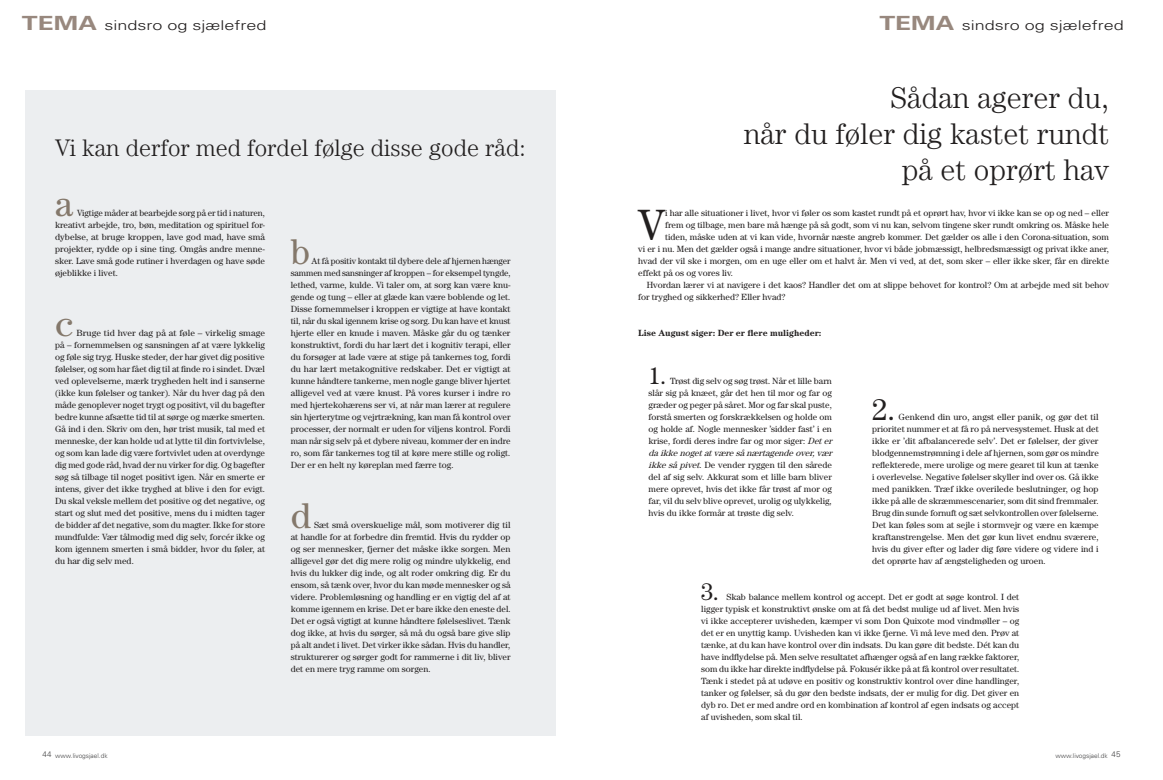
<style>
.page{position:relative;width:1163px;height:780px;background:#fff}
.page>*{position:absolute;margin:0;border:0;box-sizing:border-box;transform-origin:0 0}
.t1{font:43.9px "Century Std";color:#221f1f}
.t2{font:36px "Century Std";color:#84786b}
.t3{font:300 30px/36px "Century";color:#221f1f;text-align:right}
.t4{font:30px "Century Std";color:#221f1f}
.t5{font:300 24px "Century";color:#221f1f}
.t6{font:24px "Century Std";color:#221f1f}
.t7{font:300 13.5px "Univers LT Std";color:#221f1f;scale:1.33 1}
.t8{font:9px/12px "Century Std";color:#221f1f;text-align:justify}
.t9{font:700 9px "Century Std";color:#221f1f}
.t10{font:300 6.5px "Univers LT Std";color:#404041}
.s1{font-weight:700;font-size:19.5px;color:#98887e}
.s2{font-style:italic}
.s3{font-size:8px}
</style>
<div class="page">
<div style="left:26px;top:91px;width:530px;height:645px;background:#eceef0"></div>
<h3 class="t7" style="left:22px;top:20px;width:185px"><span class="s1">TEMA</span> sindsro og sjælefred</h3>
<h3 class="t5" style="left:55px;top:138px;width:472px">Vi kan derfor med fordel følge disse gode råd:</h3>
<h2 class="t2" style="left:55px;top:190px;width:19px">a</h2>
<p class="t8" style="left:55px;top:208px;width:211px;text-indent:22px">Vigtige måder at bearbejde sorg på er tid i naturen, kreativt arbejde, tro, bøn, meditation og spirituel for&shy;dybelse, at bruge kroppen, lave god mad, have små projekter, rydde op i sine ting. Omgås andre menne&shy;sker. Lave små gode rutiner i hverdagen og have søde øjeblikke i livet.</p>
<h2 class="t2" style="left:55px;top:310px;width:20px">c</h2>
<p class="t8" style="left:55px;top:328px;width:211px;text-indent:22px">Bruge tid hver dag på at føle – virkelig smage på – fornemmelsen og sansningen af at være lykkelig og føle sig tryg. Huske steder, der har givet dig positive følelser, og som har fået dig til at finde ro i sindet. Dvæl ved oplevelserne, mærk trygheden helt ind i sanserne (ikke kun følelser og tanker). Når du hver dag på den måde genoplever noget trygt og positivt, vil du bagefter bedre kunne afsætte tid til at sørge og mærke smerten.<br>Gå ind i den. Skriv om den, hør trist musik, tal med et menneske, der kan holde ud at lytte til din fortvivlelse, og som kan lade dig være fortvivlet uden at overdynge dig med gode råd, hvad der nu virker for dig. Og bagefter søg så tilbage til noget positivt igen. Når en smerte er intens, giver det ikke tryghed at blive i den for evigt.<br>Du skal veksle mellem det positive og det negative, og start og slut med det positive, mens du i midten tager de bidder af det negative, som du magter. Ikke for store mundfulde: Vær tålmodig med dig selv, forcér ikke og kom igennem smerten i små bidder, hvor du føler, at du har dig selv med.</p>
<h2 class="t2" style="left:291px;top:238px;width:21px">b</h2>
<p class="t8" style="left:291px;top:256px;width:221px;text-indent:21px">At få positiv kontakt til dybere dele af hjernen hænger sammen med sansninger af kroppen – for eksempel tyngde, lethed, varme, kulde. Vi taler om, at sorg kan være knu&shy;gende og tung – eller at glæde kan være boblende og let.<br>Disse fornemmelser i kroppen er vigtige at have kontakt til, når du skal igennem krise og sorg. Du kan have et knust hjerte eller en knude i maven. Måske går du og tænker konstruktivt, fordi du har lært det i kognitiv terapi, eller du forsøger at lade være at stige på tankernes tog, fordi du har lært metakognitive redskaber. Det er vigtigt at kunne håndtere tankerne, men nogle gange bliver hjertet alligevel ved at være knust. På vores kurser i indre ro med hjertekohærens ser vi, at når man lærer at regulere sin hjerterytme og vejrtrækning, kan man få kontrol over processer, der normalt er uden for viljens kontrol. Fordi man når sig selv på et dybere niveau, kommer der en indre ro, som får tankernes tog til at køre mere stille og roligt.<br>Der er en helt ny køreplan med færre tog.</p>
<h2 class="t2" style="left:291px;top:502px;width:22px">d</h2>
<p class="t8" style="left:291px;top:520px;width:221px;text-indent:23px">Sæt små overskuelige mål, som motiverer dig til at handle for at forbedre din fremtid. Hvis du rydder op og ser mennesker, fjerner det måske ikke sorgen. Men alligevel gør det dig mere rolig og mindre ulykkelig, end hvis du lukker dig inde, og alt roder omkring dig. Er du ensom, så tænk over, hvor du kan møde mennesker og så videre. Problemløsning og handling er en vigtig del af at komme igennem en krise. Det er bare ikke den eneste del.<br>Det er også vigtigt at kunne håndtere følelseslivet. Tænk dog ikke, at hvis du sørger, så må du også bare give slip på alt andet i livet. Det virker ikke sådan. Hvis du handler, strukturerer og sørger godt for rammerne i dit liv, bliver det en mere tryg ramme om sorgen.</p>
<h3 class="t7" style="left:879px;top:20px;width:185px"><span class="s1">TEMA</span> sindsro og sjælefred</h3>
<h3 class="t3" style="left:743px;top:82px;width:367px">Sådan agerer du,<br>når du føler dig kastet rundt på et oprørt hav</h3>
<h1 class="t1" style="left:638px;top:208px;width:28px">V</h1>
<p class="t8" style="left:665px;top:208px;width:445px">i har alle situationer i livet, hvor vi føler os som kastet rundt på et oprørt hav, hvor vi ikke kan se op og ned – eller</p>
<p class="t8" style="left:665px;top:220px;width:445px">frem og tilbage, men bare må hænge på så godt, som vi nu kan, selvom tingene sker rundt omkring os. Måske hele</p>
<p class="t8" style="left:665px;top:232px;width:445px">tiden, måske uden at vi kan vide, hvornår næste angreb kommer. Det gælder os alle i den Corona-situation, som</p>
<p class="t8" style="left:638px;top:244px;width:472px">vi er i nu. Men det gælder også i mange andre situationer, hvor vi både jobmæssigt, helbredsmæssigt og privat ikke aner,</p>
<p class="t8" style="left:638px;top:256px;width:472px">hvad der vil ske i morgen, om en uge eller om et halvt år. Men vi ved, at det, som sker – eller ikke sker, får en direkte</p>
<p class="t8" style="left:638px;top:268px;width:96px">effekt på os og vores liv.</p>
<p class="t8" style="left:646px;top:280px;width:464px">Hvordan lærer vi at navigere i det kaos? Handler det om at slippe behovet for kontrol? Om at arbejde med sit behov</p>
<p class="t8" style="left:638px;top:292px;width:149px">for tryghed og sikkerhed? Eller hvad?</p>
<p class="t9" style="left:638px;top:329px;width:185px">Lise August siger: Der er flere muligheder:</p>
<h3 class="t6" style="left:648px;top:366px;width:19px">1.</h3>
<p class="t8" style="left:648px;top:376px;width:187px;text-align:left;text-indent:21px">Trøst dig selv og søg trøst. Når et lille barn slår sig på knæet, går det hen til mor og far og græder og peger på såret. Mor og far skal puste, forstå smerten og forskrækkelsen og holde om og holde af. Nogle mennesker ’sidder fast’ i en krise, fordi deres indre far og mor siger: <span class="s2">Deter da ikke nogetatvære så nærtagende over,vær ikke så pivet</span>. De vender ryggen til den sårede del af sig selv. Akkurat som et lille barn bliver mere oprevet, hvis det ikke får trøst af mor og far, vil du selv blive oprevet, urolig og ulykkelig, hvis du ikke formår at trøste dig selv.</p>
<h3 class="t4" style="left:872px;top:398px;width:25px">2.</h3>
<p class="t8" style="left:872px;top:412px;width:228px;text-indent:26px">Genkend din uro, angst eller panik, og gør det til prioritet nummer et at få ro på nervesystemet. Husk at det ikke er ’dit afbalancerede selv’. Det er følelser, der giver blodgennemstrømning i dele af hjernen, som gør os mindre reflekterede, mere urolige og mere gearet til kun at tænke i overlevelse. Negative følelser skyller ind over os. Gå ikke med panikken. Træf ikke overilede beslutninger, og hop ikke på alle de skræmmescenarier, som dit sind fremmaler.<br>Brug din sunde fornuft og sæt selvkontrollen over følelserne.<br>Det kan føles som at sejle i stormvejr og være en kæmpe kraftanstrengelse. Men det gør kun livet endnu sværere, hvis du giver efter og lader dig føre videre og videre ind i det oprørte hav af ængsteligheden og uroen.</p>
<h3 class="t6" style="left:701px;top:582px;width:19px">3.</h3>
<p class="t8" style="left:701px;top:592px;width:319px;text-indent:25px">Skab balance mellem kontrol og accept. Det er godt at søge kontrol. I det ligger typisk et konstruktivt ønske om at få det bedst mulige ud af livet. Men hvis vi ikke accepterer uvisheden, kæmper vi som Don Quixote mod vindmøller – og det er en unyttig kamp. Uvisheden kan vi ikke fjerne. Vi må leve med den. Prøv at tænke, at du kan have kontrol over din indsats. Du kan gøre dit bedste. Dét kan du have indflydelse på. Men selve resultatet afhænger også af en lang række faktorer, som du ikke har direkte indflydelse på. Fokusér ikke på at få kontrol over resultatet.<br>Tænk i stedet på at udøve en positiv og konstruktiv kontrol over dine handlinger, tanker og følelser, så du gør den bedste indsats, der er mulig for dig. Det giver en dyb ro. Det er med andre ord en kombination af kontrol af egen indsats og accept af uvisheden, som skal til.</p>
<p class="t10" style="left:43px;top:752px;width:67px"><span class="s3">44</span> www.livogsjael.dk</p>
<p class="t10" style="left:1055px;top:752px;width:67px">www.livogsjael.dk <span class="s3">45</span></p>
</div>
